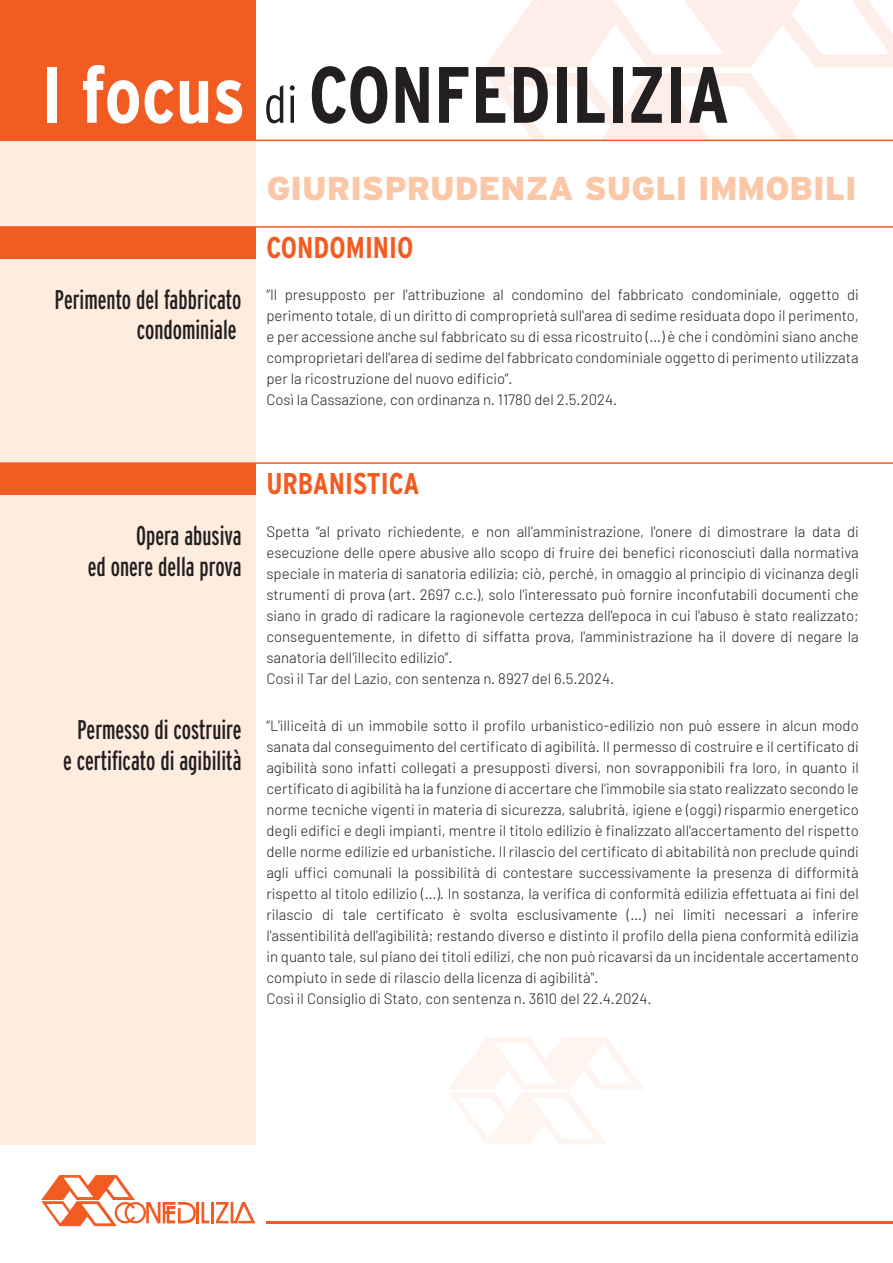
<style>
.page{position:relative;width:893px;height:1263px;background:#fff}
.page>*{position:absolute;margin:0;border:0;box-sizing:border-box;transform-origin:0 0}
.t1{font:700 condensed 79.65px "Interstate";color:#231f20}
.t2{font:900 33px "Interstate";color:#fbc7a7}
.t3{font:700 condensed 30px "Interstate";color:#f25b21}
.t4{font:extra-condensed 27px/30.5px "Interstate";color:#231f20;text-align:right}
.t5{font:300 15px/21px "Barlow";color:#231f20}
.s1{color:#fff}
.s2{font-weight:300;font-size:51.75px}
</style>
<div class="page">
<div style="left:0;top:0;width:255px;height:1144px;background:#feecdf"></div>
<hr style="left:267px;top:1221px;width:626px;height:2px;background:#f25b21">
<hr style="left:196px;top:1202px;width:3px;height:21px;background:#f25b21">
<svg style="left:202px;top:1202px;width:7px;height:21px"></svg>
<hr style="left:211px;top:1202px;width:3px;height:21px;background:#f25b21">
<svg style="left:216px;top:1202px;width:39px;height:21px"></svg>
<svg style="left:41px;top:1175px;width:155px;height:51px"></svg>
<svg style="left:484px;top:0;width:409px;height:67px"></svg>
<svg style="left:485px;top:73px;width:313px;height:66px"></svg>
<div style="left:0;top:0;width:255px;height:140px;background:#f25b21"></div>
<hr style="left:0;top:140px;width:893px;height:1px;background:#f25b21">
<svg style="left:449px;top:1037px;width:194px;height:107px"></svg>
<hr style="left:0;top:462px;width:893px;height:2px;background:#f25b21">
<div style="left:0;top:463px;width:255px;height:31px;background:#f25b21"></div>
<hr style="left:0;top:226px;width:893px;height:2px;background:#f25b21">
<div style="left:0;top:227px;width:255px;height:31px;background:#f25b21"></div>
<h1 class="t1" style="left:41px;top:50px;width:690px"><span class="s1">I focus</span> <span class="s2">di</span> CONFEDILIZIA</h1>
<h2 class="t2" style="left:267px;top:169px;width:591px">GIURISPRUDENZA SUGLI IMMOBILI</h2>
<h3 class="t4" style="left:55px;top:284px;width:188px">Perimento del fabbricato condominiale</h3>
<h3 class="t3" style="left:266px;top:231px;width:149px">CONDOMINIO</h3>
<p class="t5" style="left:266px;top:284px;width:594px">“Il presupposto per l'attribuzione al condomino del fabbricato condominiale, oggetto di perimento totale, di un diritto di comproprietà sull'area di sedime residuata dopo il perimento, e per accessione anche sul fabbricato su di essa ricostruito (…) è che i condòmini siano anche comproprietari dell'area di sedime del fabbricato condominiale oggetto di perimento utilizzata per la ricostruzione del nuovo edificio”.<br>Così la Cassazione, con ordinanza n. 11780 del 2.5.2024.</p>
<h3 class="t4" style="left:88px;top:520px;width:155px">Opera abusiva<br>ed onere della prova</h3>
<h3 class="t4" style="left:63px;top:714px;width:180px;text-align:center">Permesso di costruire e certificato di agibilità</h3>
<h3 class="t3" style="left:266px;top:467px;width:155px">URBANISTICA</h3>
<p class="t5" style="left:266px;top:520px;width:594px">Spetta “al privato richiedente, e non all'amministrazione, l'onere di dimostrare la data di esecuzione delle opere abusive allo scopo di fruire dei benefici riconosciuti dalla normativa speciale in materia di sanatoria edilizia; ciò, perché, in omaggio al principio di vicinanza degli strumenti di prova (art. 2697 c.c.), solo l'interessato può fornire inconfutabili documenti che siano in grado di radicare la ragionevole certezza dell'epoca in cui l'abuso è stato realizzato; conseguentemente, in difetto di siffatta prova, l'amministrazione ha il dovere di negare la sanatoria dell'illecito edilizio”.<br>Così il Tar del Lazio, con sentenza n. 8927 del 6.5.2024.</p>
<p class="t5" style="left:266px;top:714px;width:594px">“L'illiceità di un immobile sotto il profilo urbanistico-edilizio non può essere in alcun modo sanata dal conseguimento del certificato di agibilità. Il permesso di costruire e il certificato di agibilità sono infatti collegati a presupposti diversi, non sovrapponibili fra loro, in quanto il certificato di agibilità ha la funzione di accertare che l'immobile sia stato realizzato secondo le norme tecniche vigenti in materia di sicurezza, salubrità, igiene e (oggi) risparmio energetico degli edifici e degli impianti, mentre il titolo edilizio è finalizzato all'accertamento del rispetto delle norme edilizie ed urbanistiche. Il rilascio del certificato di abitabilità non preclude quindi agli uffici comunali la possibilità di contestare successivamente la presenza di difformità rispetto al titolo edilizio (…). In sostanza, la verifica di conformità edilizia effettuata ai fini del rilascio di tale certificato è svolta esclusivamente (…) nei limiti necessari a inferire l'assentibilità dell'agibilità; restando diverso e distinto il profilo della piena conformità edilizia in quanto tale, sul piano dei titoli edilizi, che non può ricavarsi da un incidentale accertamento compiuto in sede di rilascio della licenza di agibilità".<br>Così il Consiglio di Stato, con sentenza n. 3610 del 22.4.2024.</p>
</div>
